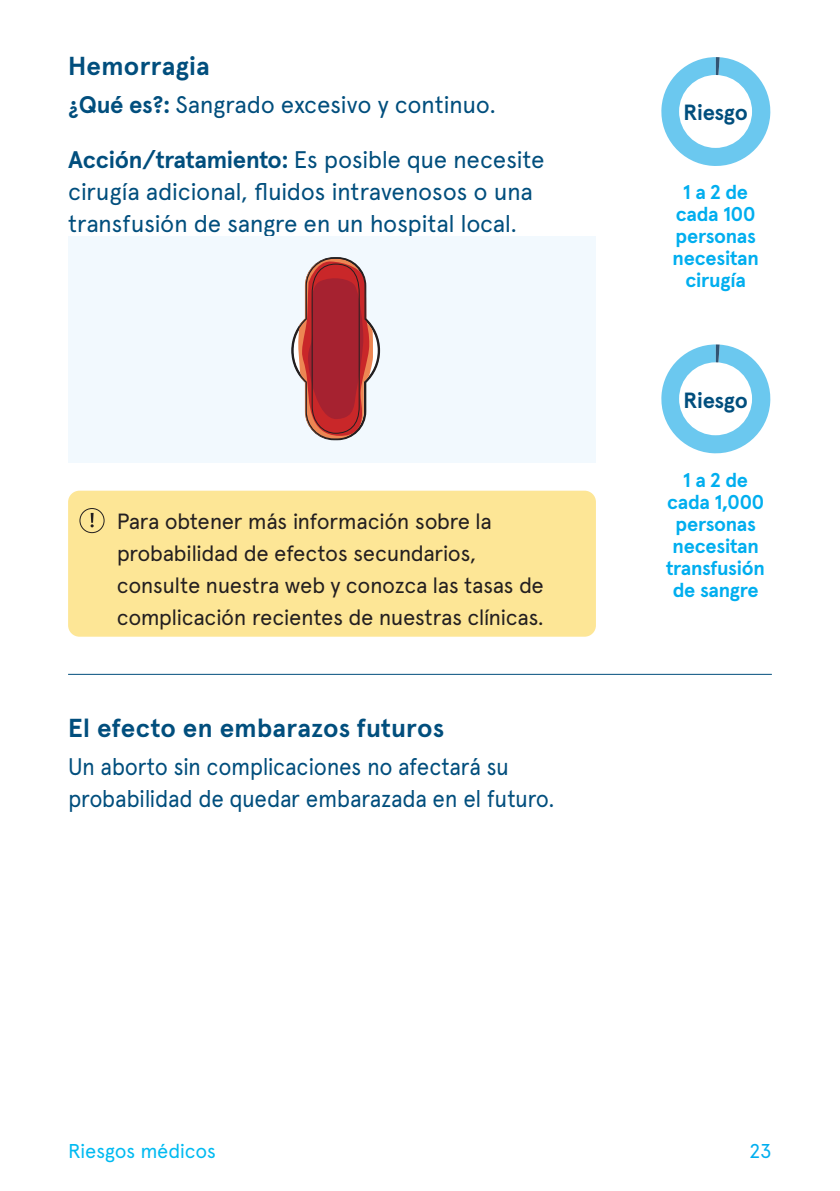
<style>
.page{position:relative;width:840px;height:1191px;background:#fff}
.page>*{position:absolute;margin:0;border:0;box-sizing:border-box;transform-origin:0 0}
.H1_2{font:700 26px "Apercu Pro";letter-spacing:.01em;color:#014e7d}
.Inline_Object_Holder{font:24px/32px "Apercu Pro";letter-spacing:-.02em;color:#014e7d}
.BODY{font:24px/32px "Apercu Pro";letter-spacing:-.02em;color:#014e7d;scale:.93 1}
.BODY-2{font:24px "Apercu Pro";letter-spacing:-.02em;color:#014e7d}
.Warning_NS{font:22px/32px "Apercu Pro";letter-spacing:-.025em;color:#231f20}
.BODY-3{font:700 22px "Apercu Pro";letter-spacing:-.02em;color:#014e7d}
.BODY-4{font:700 20px/22px "Apercu Pro";letter-spacing:-.015em;color:#00aeef;text-align:center}
.t1{font:20px "Apercu Pro";letter-spacing:-.02em;color:#00baf1}
.t2{font:20px "Apercu Pro";color:#00aeef}
.s1{font-weight:700}
</style>
<div class="page">
<div style="left:68px;top:236px;width:527px;height:227px;background:#f2f9fe"></div>
<svg style="left:291px;top:257px;width:90px;height:184px"></svg>
<div style="left:68px;top:490px;width:527px;height:146px;background:#fde696;border-radius:11px"></div>
<svg style="left:90px;top:513px;width:4px;height:14px"></svg>
<div style="left:79px;top:508px;width:25px;height:25px;border:1px solid #231f20;border-radius:50%"></div>
<hr style="left:68px;top:674px;width:703px;height:1px;background:#014e7d">
<svg style="left:661px;top:57px;width:110px;height:109px"></svg>
<div style="left:678px;top:75px;width:73px;height:73px;background:#fff;border-radius:50%"></div>
<svg style="left:661px;top:344px;width:110px;height:110px"></svg>
<div style="left:678px;top:362px;width:73px;height:73px;background:#fff;border-radius:50%"></div>
<p class="H1_2" style="left:68px;top:46px;width:143px">Hemorragia</p>
<p class="BODY-2" style="left:68px;top:86px;width:429px"><span class="s1">¿Qué es?:</span> Sangrado excesivo y continuo.</p>
<p class="Inline_Object_Holder" style="left:68px;top:141px;width:477px"><span class="s1">Acción/tratamiento:</span> Es posible que necesite cirugía adicional, fluidos intravenosos o una transfusión de sangre en un hospital local.</p>
<p class="Warning_NS" style="left:117px;top:504px;width:429px">Para obtener más información sobre la probabilidad de efectos secundarios, consulte nuestra web y conozca las tasas de complicación recientes de nuestras clínicas.</p>
<p class="H1_2" style="left:68px;top:708px;width:377px">El efecto en embarazos futuros</p>
<p class="BODY" style="left:68px;top:749px;width:525px">Un aborto sin complicaciones no afectará su probabilidad de quedar embarazada en el futuro.</p>
<p class="BODY-3" style="left:683px;top:95px;width:66px">Riesgo</p>
<p class="BODY-4" style="left:672px;top:180px;width:88px">1 a 2 de cada 100 personas necesitan cirugía</p>
<p class="BODY-3" style="left:683px;top:383px;width:66px">Riesgo</p>
<p class="BODY-4" style="left:665px;top:467px;width:100px">1 a 2 de cada 1,000 personas necesitan transfusión de sangre</p>
<p class="t1" style="left:68px;top:1136px;width:149px">Riesgos médicos</p>
<p class="t2" style="left:748px;top:1136px;width:24px">23</p>
</div>
